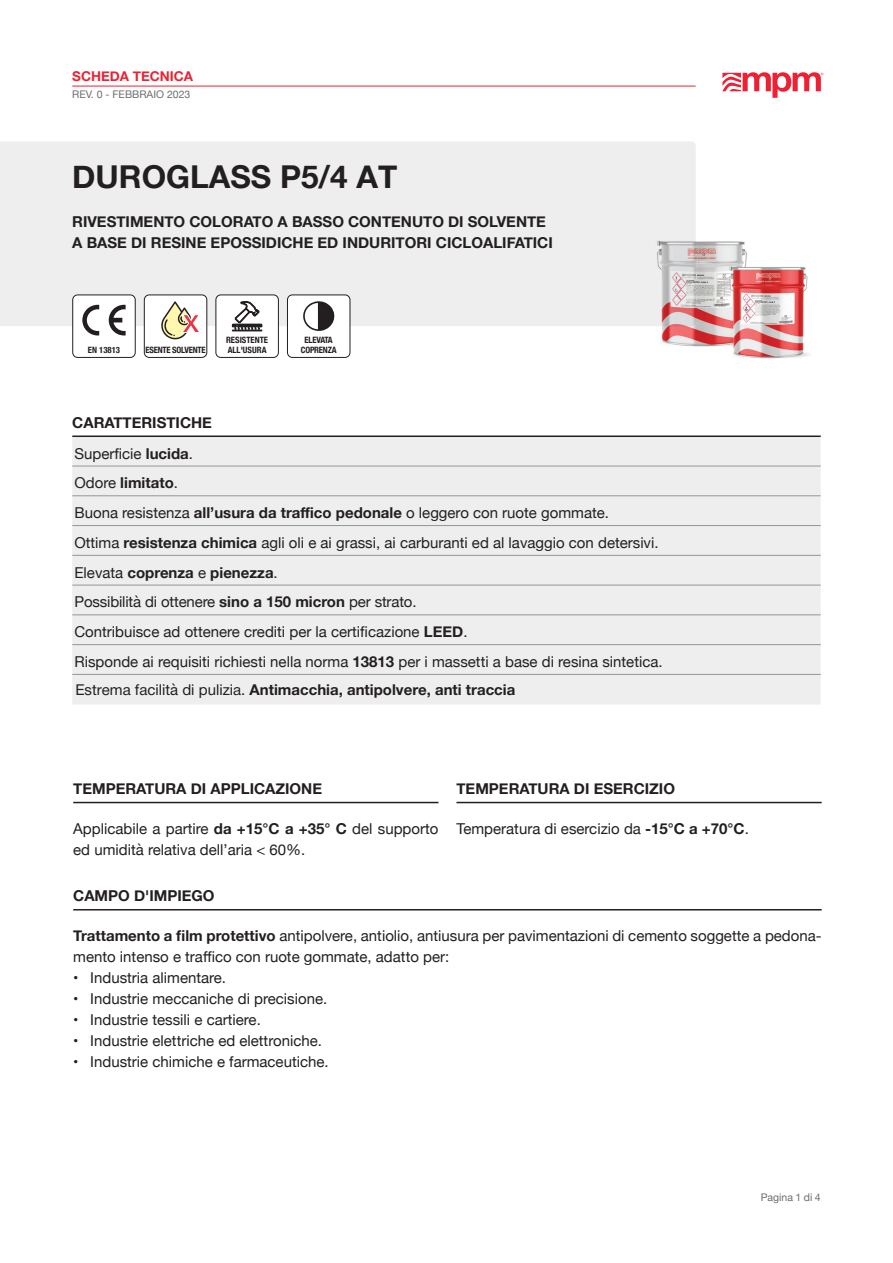
<style>
.page{position:relative;width:893px;height:1263px;background:#fff}
.page>*{position:absolute;margin:0;border:0;box-sizing:border-box;transform-origin:0 0}
.t1{font:700 31.5px "Helvetica Neue";color:#231f20}
.t2{font:15px/29.7px "Helvetica Neue";color:#231f20}
.t3{font:700 15px/21px "Helvetica Neue";color:#231f20}
.t4{font:700 13.5px "Helvetica Neue";color:#ed2133}
.t5{font:10.5px "Helvetica Neue";color:#6c6d70}
.t6{font:700 condensed 8.7px/9.6px "Helvetica Neue";letter-spacing:-.025em;color:#231f20;text-align:center}
.t7{font:700 condensed 8.7px/9.6px "Helvetica Neue";color:#231f20}
.s1{font-weight:400}
.s2{font-weight:700}
</style>
<div class="page">
<hr style="left:72px;top:86px;width:624px;height:1px;background:#ed2133">
<svg style="left:722px;top:72px;width:101px;height:26px"></svg>
<div style="left:0;top:141px;width:696px;height:185px;background:#eeeeef"></div>
<div style="left:73px;top:295px;width:62px;height:62px;background:#fff;border-radius:5px"></div>
<div style="left:72px;top:294px;width:64px;height:64px;border:1px solid #231f20;border-radius:5px"></div>
<div style="left:144px;top:295px;width:63px;height:62px;background:#fff;border-radius:5px"></div>
<div style="left:144px;top:294px;width:63px;height:64px;border:1px solid #231f20;border-radius:5px"></div>
<div style="left:216px;top:295px;width:62px;height:62px;background:#fff;border-radius:5px"></div>
<div style="left:215px;top:294px;width:64px;height:64px;border:1px solid #231f20;border-radius:5px"></div>
<div style="left:287px;top:295px;width:63px;height:62px;background:#fff;border-radius:5px"></div>
<div style="left:287px;top:294px;width:63px;height:64px;border:1px solid #231f20;border-radius:5px"></div>
<svg style="left:82px;top:305px;width:17px;height:30px"></svg>
<svg style="left:109px;top:305px;width:17px;height:30px"></svg>
<div style="left:72px;top:437px;width:749px;height:268px;background:#eeeeef"></div>
<hr style="left:72px;top:435px;width:749px;height:2px;background:#231f20">
<hr style="left:72px;top:466px;width:749px;height:1px;background:#939598">
<hr style="left:72px;top:495px;width:749px;height:1px;background:#939598">
<hr style="left:72px;top:525px;width:749px;height:1px;background:#939598">
<hr style="left:72px;top:555px;width:749px;height:1px;background:#939598">
<hr style="left:72px;top:585px;width:749px;height:1px;background:#939598">
<hr style="left:72px;top:615px;width:749px;height:1px;background:#939598">
<hr style="left:72px;top:644px;width:749px;height:1px;background:#939598">
<hr style="left:72px;top:674px;width:749px;height:1px;background:#939598">
<hr style="left:73px;top:909px;width:749px;height:1px;background:#231f20">
<hr style="left:73px;top:802px;width:365px;height:1px;background:#231f20">
<hr style="left:456px;top:802px;width:366px;height:1px;background:#231f20">
<svg style="left:161px;top:301px;width:38px;height:39px"></svg>
<svg style="left:232px;top:301px;width:30px;height:31px"></svg>
<img style="left:611px;top:222px;width:199px;height:137px">
<svg style="left:303px;top:301px;width:32px;height:30px"></svg>
<p class="t4" style="left:72px;top:66px;width:122px">SCHEDA TECNICA</p>
<p class="t5" style="left:72px;top:87px;width:120px">REV. 0 - FEBBRAIO 2023</p>
<h1 class="t1" style="left:72px;top:152px;width:327px">DUROGLASS P5/4 AT</h1>
<p class="t3" style="left:72px;top:212px;width:482px">RIVESTIMENTO COLORATO A BASSO CONTENUTO DI SOLVENTE<br>A BASE DI RESINE EPOSSIDICHE ED INDURITORI CICLOALIFATICI</p>
<p class="t6" style="left:88px;top:344px;width:34px">EN 13813</p>
<p class="t7" style="left:226px;top:334px;width:44px">RESISTENTE<br>ALL'USURA</p>
<p class="t6" style="left:301px;top:334px;width:37px">ELEVATA<br>COPRENZA</p>
<p class="t6" style="left:145px;top:344px;width:62px">ESENTE SOLVENTE</p>
<p class="t3" style="left:72px;top:407px;width:141px;line-height:31.3px">CARATTERISTICHE<br><span class="s1">Superficie</span> lucida<span class="s1">.</span></p>
<p class="t2" style="left:74px;top:469px;width:586px">Odore <span class="s2">limitato</span>.<br>Buona resistenza <span class="s2">all’usura da traffico pedonale</span> o leggero con ruote gommate.<br>Ottima <span class="s2">resistenza chimica</span> agli oli e ai grassi, ai carburanti ed al lavaggio con detersivi.<br>Elevata <span class="s2">coprenza</span> e <span class="s2">pienezza</span>.<br>Possibilità di ottenere <span class="s2">sino a 150 micron</span> per strato.<br>Contribuisce ad ottenere crediti per la certificazione <span class="s2">LEED</span>.</p>
<p class="t2" style="left:74px;top:647px;width:590px">Risponde ai requisiti richiesti nella norma <span class="s2">13813</span> per i massetti a base di resina sintetica.</p>
<p class="t3" style="left:75px;top:679px;width:441px"><span class="s1">Estrema facilità di pulizia.</span> Antimacchia, antipolvere, anti traccia</p>
<p class="t3" style="left:73px;top:778px;width:250px">TEMPERATURA DI APPLICAZIONE</p>
<p class="t3" style="left:456px;top:778px;width:220px">TEMPERATURA DI ESERCIZIO</p>
<p class="t2" style="left:73px;top:819px;width:367px;line-height:21px">Applicabile a partire <span class="s2">da +15°C a +35° C</span> del supporto ed umidità relativa dell’aria &lt; 60%.</p>
<p class="t2" style="left:456px;top:815px;width:294px">Temperatura di esercizio da <span class="s2">-15°C a +70°C</span>.</p>
<p class="t3" style="left:73px;top:885px;width:143px">CAMPO D'IMPIEGO</p>
<p class="t2" style="left:73px;top:926px;width:750px;line-height:21px"><span class="s2">Trattamento a film protettivo</span> antipolvere, antiolio, antiusura per pavimentazioni di cemento soggette a pedona&shy;mento intenso e traffico con ruote gommate, adatto per:</p>
<p class="t2" style="left:73px;top:964px;width:154px">• Industria alimentare.</p>
<p class="t2" style="left:73px;top:985px;width:256px">• Industrie meccaniche di precisione.</p>
<p class="t2" style="left:73px;top:1006px;width:189px">• Industrie tessili e cartiere.</p>
<p class="t2" style="left:73px;top:1027px;width:250px">• Industrie elettriche ed elettroniche.</p>
<p class="t2" style="left:73px;top:1048px;width:257px">• Industrie chimiche e farmaceutiche.</p>
<p class="t5" style="left:761px;top:1189px;width:61px">Pagina 1 di 4</p>
</div>
